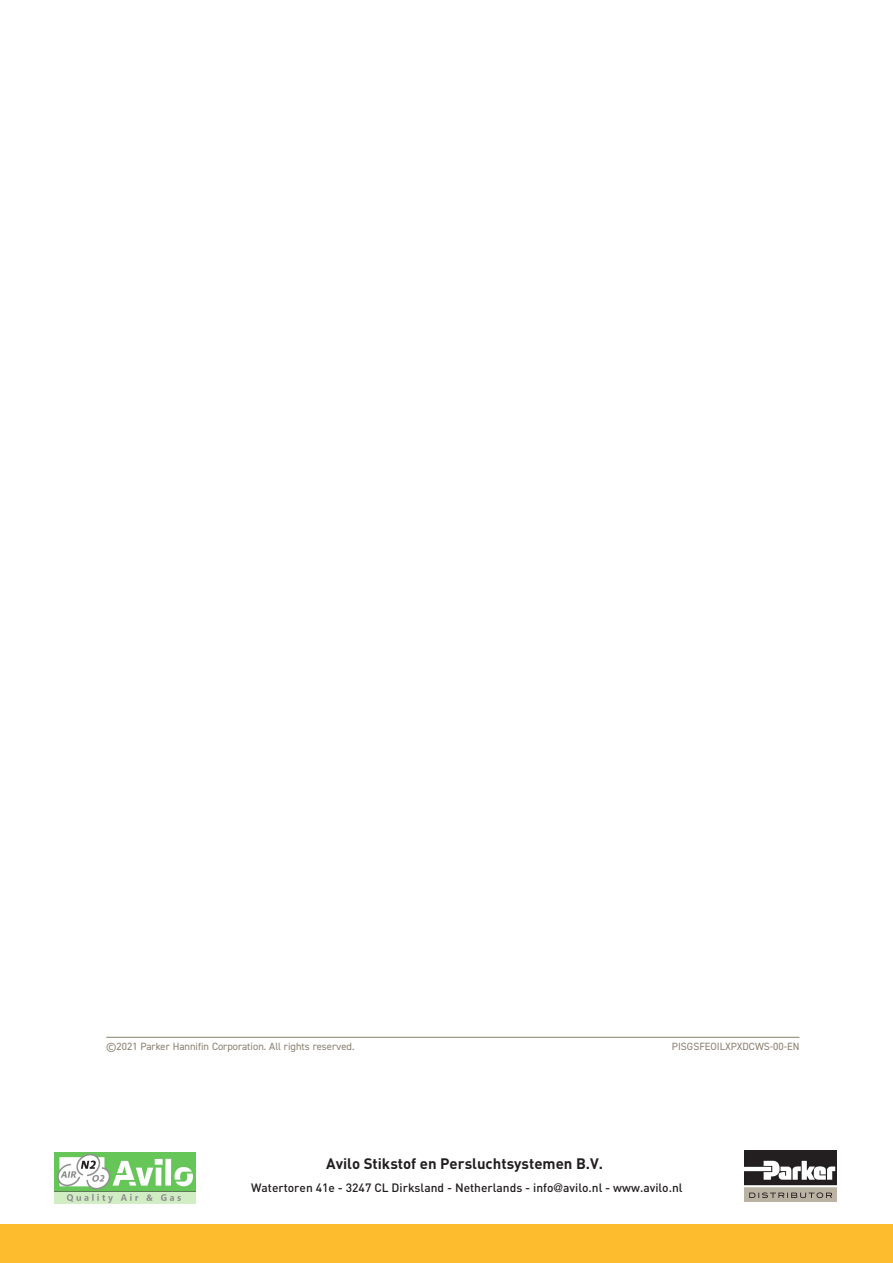
<style>
.page{position:relative;width:893px;height:1263px;background:#fff}
.page>*{position:absolute;margin:0;border:0;box-sizing:border-box;transform-origin:0 0}
.t1{font:700 15px "DINOT";color:#221e1f}
.t2{font:500 12px "DINOT";color:#221e1f}
.t3{font:10.5px "DIN2014";color:#887f6f}
.s1{font-family:"Helvetica Neue LT Std";font-weight:400}
</style>
<div class="page">
<hr style="left:106px;top:1037px;width:693px;height:1px;background:#887f6f">
<div style="left:0;top:1225px;width:893px;height:38px;background:#fdbb2e"></div>
<img style="left:54px;top:1153px;width:141px;height:51px">
<img style="left:744px;top:1151px;width:92px;height:50px">
<p class="t3" style="left:106px;top:1040px;width:250px">©2021 Parker Hannifin Corporation. All rights reserved.</p>
<p class="t3" style="left:672px;top:1040px;width:129px">PISGSFEOILXPXDCWS-00-EN</p>
<h1 class="t1" style="left:326px;top:1154px;width:279px">Avilo Stikstof en Persluchtsystemen B.V.</h1>
<p class="t2" style="left:251px;top:1179px;width:433px">Watertoren 41e - 3247 CL Dirksland - Netherlands - info<span class="s1">@</span>avilo.nl - www.avilo.nl</p>
</div>
